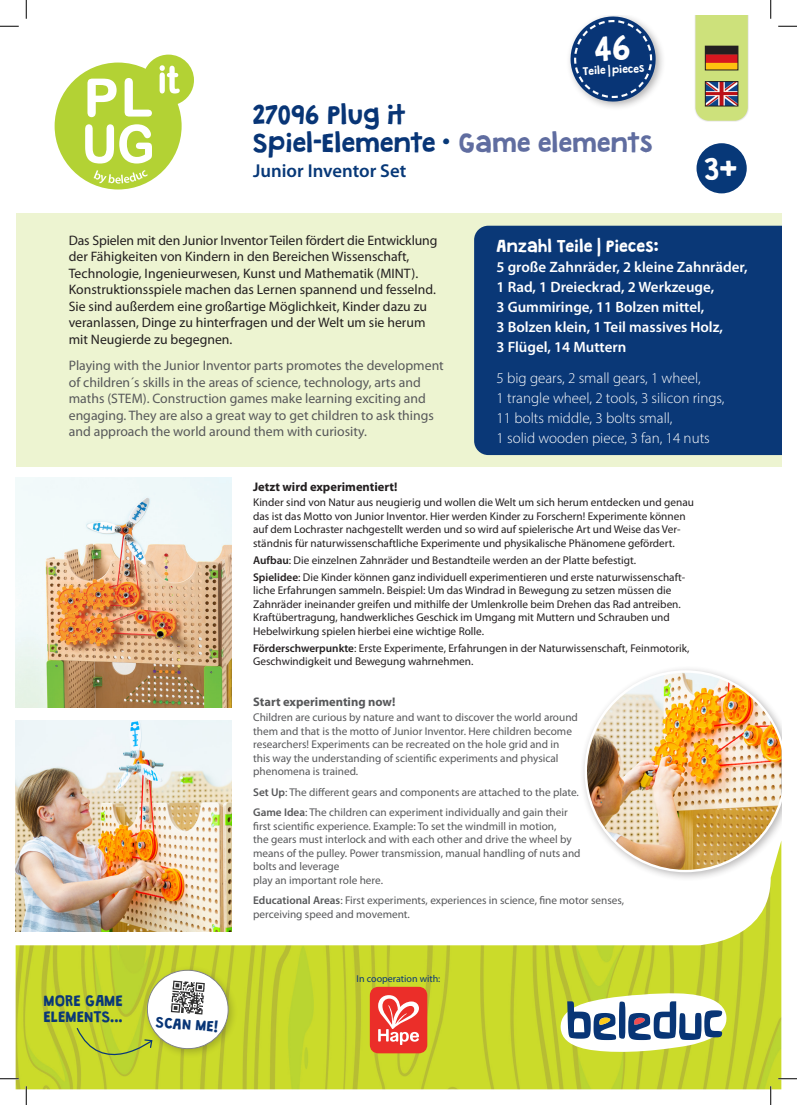
<style>
.page{position:relative;width:797px;height:1105px;background:#fff}
.page>*{position:absolute;margin:0;border:0;box-sizing:border-box;transform-origin:0 0}
.t1{font:27.62px "Granstander Clean";color:#fff}
.t2{font:23.38px/28px "Granstander Clean";color:#083576}
.t3{font:600 18.75px "Myriad Pro";color:#073878}
.t4{font:600 15px/20px "Myriad Pro";color:#fff}
.t5{font:300 15px/20px "Myriad Pro";color:#fff}
.t6{font:15px "Granstander Clean";color:#fff}
.t7{font:13.75px/16.5px "Myriad Pro";color:#231f20}
.t8{font:13.75px/16.5px "Myriad Pro";color:#57585a}
.t9{font:13.5px/16.2px "Granstander Clean";color:#0a3877}
.t10{font:13.25px "Granstander Clean";color:#083576}
.Headl_Spiel{font:700 12.5px "Myriad Pro";color:#231f20}
.Headl_Spiel-2{font:700 12.5px "Myriad Pro";color:#57585a}
.Fließtext_9pt_Spiel{font:11.25px/13.5px "Myriad Pro";color:#231f20}
.Fließtext_9pt_Spiel-2{font:11.25px/13.5px "Myriad Pro";color:#57585a}
.t11{font:10px "Myriad Pro";color:#0a3877}
.t12{font:9.62px "Granstander Clean";color:#fff}
.s1{color:#073878}
.s2{color:#606da0}
.s3{font-weight:600}
</style>
<div class="page">
<img style="left:16px;top:721px;width:216px;height:119px">
<img style="left:16px;top:478px;width:216px;height:229px">
<div style="left:16px;top:213px;width:765px;height:254px;background:#edf4d1"></div>
<img style="left:16px;top:840px;width:765px;height:249px">
<div style="left:694px;top:16px;width:55px;height:106px;background:#231f20;opacity:.25"></div>
<svg style="left:695px;top:16px;width:52px;height:105px;background:#cadd7d"></svg>
<img style="left:707px;top:48px;width:29px;height:20px">
<div style="left:705px;top:46px;width:33px;height:24px;border:1px solid #231f20"></div>
<img style="left:707px;top:83px;width:29px;height:21px">
<div style="left:705px;top:81px;width:33px;height:25px;border:1px solid #231f20"></div>
<svg style="left:55px;top:55px;width:139px;height:134px"></svg>
<div style="left:696px;top:143px;width:50px;height:50px;background:#073878;border-radius:50%"></div>
<svg style="left:559px;top:993px;width:168px;height:59px"></svg>
<div style="left:474px;top:226px;width:307px;height:229px;background:#0a3877"></div>
<div style="left:142px;top:965px;width:96px;height:94px;background:#231f20;opacity:.25"></div>
<div style="left:565px;top:16px;width:100px;height:96px;background:#231f20;opacity:.35"></div>
<svg style="left:76px;top:968px;width:155px;height:111px"></svg>
<svg style="left:370px;top:987px;width:57px;height:66px;background:#ee5751"></svg>
<div style="left:579px;top:665px;width:202px;height:217px;background:#231f20;opacity:.31"></div>
<img style="left:584px;top:670px;width:197px;height:202px">
<svg style="left:0;top:25px;width:19px;height:2px"></svg>
<svg style="left:778px;top:25px;width:19px;height:2px"></svg>
<svg style="left:0;top:1078px;width:19px;height:1px"></svg>
<svg style="left:778px;top:1078px;width:19px;height:1px"></svg>
<svg style="left:25px;top:0;width:2px;height:19px"></svg>
<svg style="left:25px;top:1086px;width:2px;height:19px"></svg>
<svg style="left:770px;top:0;width:1px;height:19px"></svg>
<svg style="left:770px;top:1086px;width:1px;height:19px"></svg>
<svg style="left:569px;top:16px;width:87px;height:87px"></svg>
<p class="t12" style="left:582px;top:66px;width:63px;rotate:-3deg">Teile | pieces</p>
<p class="t2" style="left:253px;top:102px;width:401px">27096 Plug it<br>Spiel-Elemente <span class="s1">•</span> <span class="s2">Game elements</span></p>
<p class="t3" style="left:253px;top:158px;width:155px">Junior Inventor Set</p>
<p class="t1" style="left:704px;top:154px;width:35px">3+</p>
<p class="t7" style="left:69px;top:232px;width:370px">Das Spielen mit den Junior Inventor Teilen fördert die Entwicklung der Fähigkeiten von Kindern in den Bereichen Wissenschaft, Technologie, Ingenieurwesen, Kunst und Mathematik (MINT).<br>Konstruktionsspiele machen das Lernen spannend und fesselnd.<br>Sie sind außerdem eine großartige Möglichkeit, Kinder dazu zu veranlassen, Dinge zu hinterfragen und der Welt um sie herum mit Neugierde zu begegnen.</p>
<p class="t8" style="left:69px;top:357px;width:376px">Playing with the Junior Inventor parts promotes the development of children´s skills in the areas of science, technology, arts and maths (STEM). Construction games make learning exciting and engaging. They are also a great way to get children to ask things and approach the world around them with curiosity.</p>
<p class="t6" style="left:496px;top:238px;width:164px">Anzahl Teile | Pieces:</p>
<p class="t4" style="left:496px;top:257px;width:252px">5 große Zahnräder, 2 kleine Zahnräder,<br>1 Rad, 1 Dreieckrad, 2 Werkzeuge,<br>3 Gummiringe, 11 Bolzen mittel,<br>3 Bolzen klein, 1 Teil massives Holz,<br>3 Flügel, 14 Muttern</p>
<p class="t5" style="left:496px;top:368px;width:229px">5 big gears, 2 small gears, 1 wheel,<br>1 trangle wheel, 2 tools, 3 silicon rings, 11 bolts middle, 3 bolts small,<br>1 solid wooden piece, 3 fan, 14 nuts</p>
<p class="Headl_Spiel" style="left:253px;top:478px;width:146px">Jetzt wird experimentiert!</p>
<p class="Fließtext_9pt_Spiel" style="left:253px;top:495px;width:442px">Kinder sind von Natur aus neugierig und wollen die Welt um sich herum entdecken und genau das ist das Motto von Junior Inventor. Hier werden Kinder zu Forschern! Experimente können auf dem Lochraster nachgestellt werden und so wird auf spielerische Art und Weise das Ver&shy;ständnis für naturwissenschaftliche Experimente und physikalische Phänomene gefördert.</p>
<p class="Fließtext_9pt_Spiel" style="left:253px;top:553px;width:384px"><span class="s3">Aufbau</span>: Die einzelnen Zahnräder und Bestandteile werden an der Platte befestigt.</p>
<p class="Fließtext_9pt_Spiel" style="left:253px;top:570px;width:433px"><span class="s3">Spielidee</span>: Die Kinder können ganz individuell experimentieren und erste naturwissenschaft&shy;liche Erfahrungen sammeln. Beispiel: Um das Windrad in Bewegung zu setzen müssen die Zahnräder ineinander greifen und mithilfe der Umlenkrolle beim Drehen das Rad antreiben.<br>Kraftübertragung, handwerkliches Geschick im Umgang mit Muttern und Schrauben und Hebelwirkung spielen hierbei eine wichtige Rolle.</p>
<p class="Fließtext_9pt_Spiel" style="left:253px;top:641px;width:438px"><span class="s3">Förderschwerpunkte</span>: Erste Experimente, Erfahrungen in der Naturwissenschaft, Feinmotorik,<br>Geschwindigkeit und Bewegung wahrnehmen.</p>
<p class="Headl_Spiel-2" style="left:253px;top:693px;width:144px">Start experimenting now!</p>
<p class="Fließtext_9pt_Spiel-2" style="left:253px;top:710px;width:326px">Children are curious by nature and want to discover the world around them and that is the motto of Junior Inventor. Here children become researchers! Experiments can be recreated on the hole grid and in this way the understanding of scientific experiments and physical phenomena is trained.</p>
<p class="Fließtext_9pt_Spiel-2" style="left:253px;top:785px;width:327px"><span class="s3">Set Up</span>: The different gears and components are attached to the plate.</p>
<p class="Fließtext_9pt_Spiel-2" style="left:253px;top:806px;width:329px"><span class="s3">Game Idea</span>: The children can experiment individually and gain their first scientific experience. Example: To set the windmill in motion,<br>the gears must interlock and with each other and drive the wheel by means of the pulley. Power transmission, manual handling of nuts and bolts and leverage<br>play an important role here.</p>
<p class="Fließtext_9pt_Spiel-2" style="left:253px;top:894px;width:372px"><span class="s3">Educational Areas</span>: First experiments, experiences in science, fine motor senses, perceiving speed and movement.</p>
<p class="t9" style="left:44px;top:993px;width:81px">MORE GAME<br>ELEMENTS...</p>
<p class="t10" style="left:156px;top:1015px;width:65px;rotate:4deg">SCAN ME!</p>
<p class="t11" style="left:356px;top:972px;width:85px">In cooperation with:</p>
</div>
